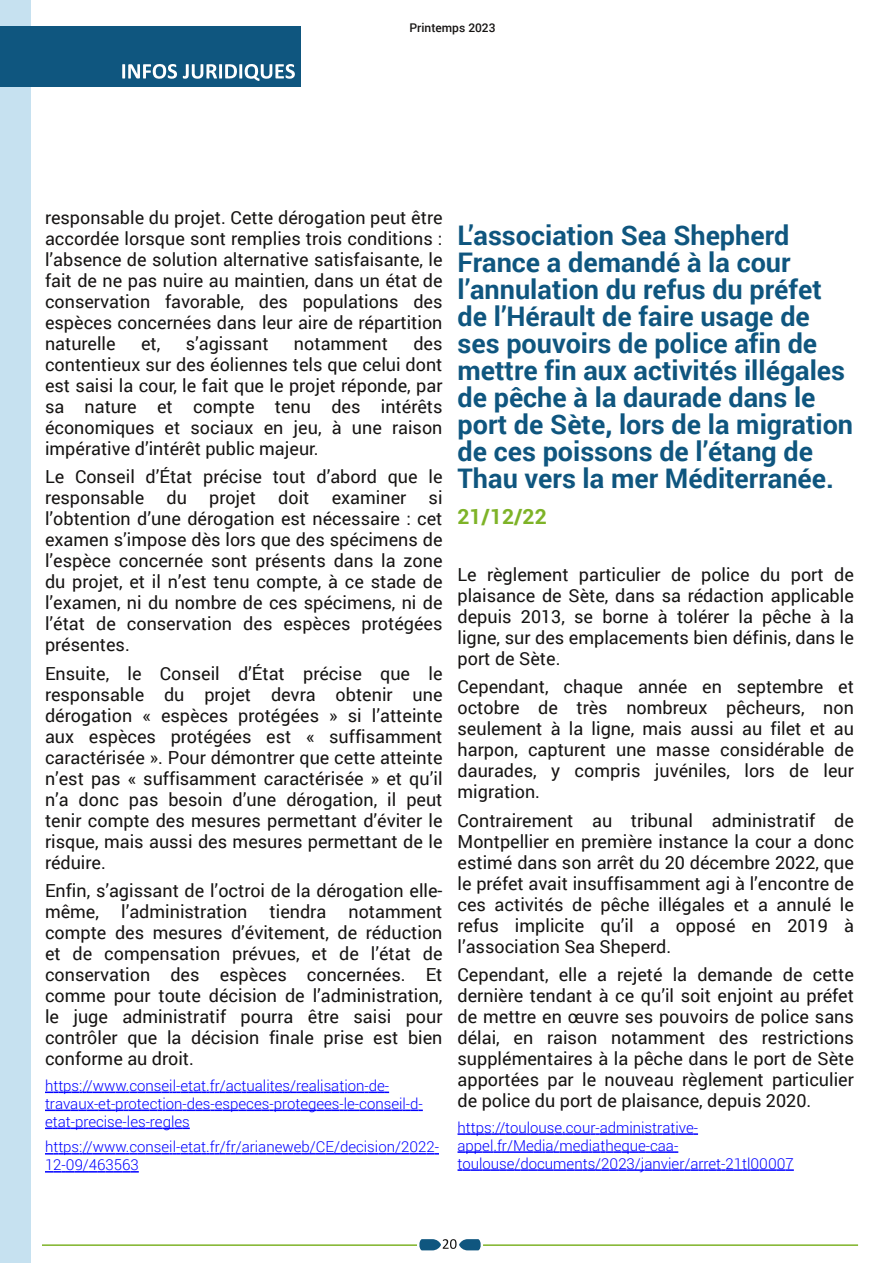
<style>
.page{position:relative;width:893px;height:1263px;background:#fff}
.page>*{position:absolute;margin:0;border:0;box-sizing:border-box;transform-origin:0 0}
.t1{font:700 27px/27px "Roboto";color:#0f567f}
.t2{font:700 21px "Roboto";color:#7eb328}
.t3{font:18px/21px "Roboto";color:#161413;text-align:justify}
.t4{font:300 15px/18px "Roboto";color:#00f}
.t5{font:500 12px "Roboto";color:#161413}
</style>
<div class="page">
<div style="left:0;top:0;width:30px;height:1263px;background:#c6e1f0"></div>
<div style="left:0;top:26px;width:300px;height:60px;background:#0f567f"></div>
<svg style="left:122px;top:64px;width:55px;height:15px"></svg>
<svg style="left:183px;top:64px;width:112px;height:17px"></svg>
<hr style="left:42px;top:1244px;width:375px;height:2px;background:#7eb328">
<svg style="left:419px;top:1239px;width:62px;height:11px"></svg>
<hr style="left:483px;top:1244px;width:375px;height:2px;background:#7eb328">
<svg style="left:45px;top:1091px;width:344px;height:2px"></svg>
<svg style="left:45px;top:1109px;width:378px;height:2px"></svg>
<svg style="left:45px;top:1127px;width:145px;height:2px"></svg>
<svg style="left:45px;top:1153px;width:394px;height:1px"></svg>
<svg style="left:45px;top:1171px;width:94px;height:1px"></svg>
<svg style="left:458px;top:1133px;width:240px;height:2px"></svg>
<svg style="left:458px;top:1151px;width:220px;height:2px"></svg>
<svg style="left:458px;top:1169px;width:336px;height:2px"></svg>
<p class="t5" style="left:410px;top:19px;width:88px">Printemps 2023</p>
<p class="t3" style="left:45px;top:206px;width:399px">responsable du projet. Cette dérogation peut être accordée lorsque sont remplies trois conditions : l’absence de solution alternative satisfaisante, le fait de ne pas nuire au maintien, dans un état de conservation favorable, des populations des espèces concernées dans leur aire de répartition naturelle</p>
<p class="t3" style="left:45px;top:332px;width:399px;text-indent:368px">des contentieux sur des éoliennes tels que celui dont est saisi la cour, le fait que le projet réponde, par sa nature et compte tenu des intérêts économiques et sociaux en jeu, à une raison impérative d’intérêt public majeur.</p>
<p class="t3" style="left:45px;top:466px;width:399px">Le Conseil d’État précise tout d’abord que le responsable du projet doit examiner si l’obtention d’une dérogation est nécessaire : cet examen s’impose dès lors que des spécimens de l’espèce concernée sont présents dans la zone du projet, et il n’est tenu compte, à ce stade de l’examen, ni du nombre de ces spécimens, ni de l’état de conservation des espèces protégées présentes.</p>
<p class="t3" style="left:45px;top:662px;width:399px">Ensuite, le Conseil d’État précise que le responsable du projet devra obtenir une dérogation « espèces protégées » si l’atteinte aux espèces protégées est « suffisamment caractérisée ». Pour démontrer que cette atteinte n’est pas « suffisamment caractérisée » et qu’il n’a donc pas besoin d’une dérogation, il peut tenir compte des mesures permettant d’éviter le risque, mais aussi des mesures permettant de le réduire.</p>
<p class="t3" style="left:45px;top:880px;width:399px">Enfin, s’agissant de l’octroi de la dérogation elle&shy;même, l’administration tiendra notamment compte des mesures d’évitement, de réduction et de compensation prévues, et de l’état de conservation des espèces concernées. Et comme pour toute décision de l’administration, le juge administratif pourra être saisi pour contrôler que la décision finale prise est bien conforme au droit.</p>
<p class="t4" style="left:45px;top:1076px;width:379px">https://www.conseil-etat.fr/actualites/realisation-de&shy;travaux-et-protection-des-especes-protegees-le-conseil-d&shy;etat-precise-les-regles</p>
<p class="t4" style="left:45px;top:1137px;width:395px">https://www.conseil-etat.fr/fr/arianeweb/CE/decision/2022-<br>12-09/463563</p>
<p class="t3" style="left:141px;top:332px;width:21px">et,</p>
<p class="t3" style="left:186px;top:332px;width:84px">s’agissant</p>
<p class="t3" style="left:294px;top:332px;width:96px">notamment</p>
<p class="t1" style="left:458px;top:221px;width:397px">L’association Sea Shepherd<br>France a demandé à la cour l’annulation du refus du préfet de l’Hérault de faire usage de ses pouvoirs de police afin de mettre fin aux activités illégales de pêche à la daurade dans le port de Sète, lors de la migration de ces poissons de l’étang de<br>Thau vers la mer Méditerranée.</p>
<p class="t2" style="left:458px;top:502px;width:91px">21/12/22</p>
<p class="t3" style="left:458px;top:563px;width:398px">Le règlement particulier de police du port de plaisance de Sète, dans sa rédaction applicable depuis 2013, se borne à tolérer la pêche à la ligne, sur des emplacements bien définis, dans le port de Sète.</p>
<p class="t3" style="left:458px;top:676px;width:398px">Cependant, chaque année en septembre et octobre de très nombreux pêcheurs, non seulement à la ligne, mais aussi au filet et au harpon, capturent une masse considérable de daurades, y compris juvéniles, lors de leur migration.</p>
<p class="t3" style="left:458px;top:809px;width:398px">Contrairement au tribunal administratif de Montpellier en première instance la cour a donc estimé dans son arrêt du 20 décembre 2022, que le préfet avait insuffisamment agi à l’encontre de ces activités de pêche illégales et a annulé le refus implicite qu’il a opposé en 2019 à l’association Sea Sheperd.</p>
<p class="t3" style="left:458px;top:964px;width:398px">Cependant, elle a rejeté la demande de cette dernière tendant à ce qu’il soit enjoint au préfet de mettre en œuvre ses pouvoirs de police sans délai, en raison notamment des restrictions supplémentaires à la pêche dans le port de Sète apportées par le nouveau règlement particulier de police du port de plaisance, depuis 2020.</p>
<p class="t4" style="left:458px;top:1118px;width:338px">https://toulouse.cour-administrative&shy;appel.fr/Media/mediatheque-caa&shy;toulouse/documents/2023/janvier/arret-21tl00007</p>
</div>
